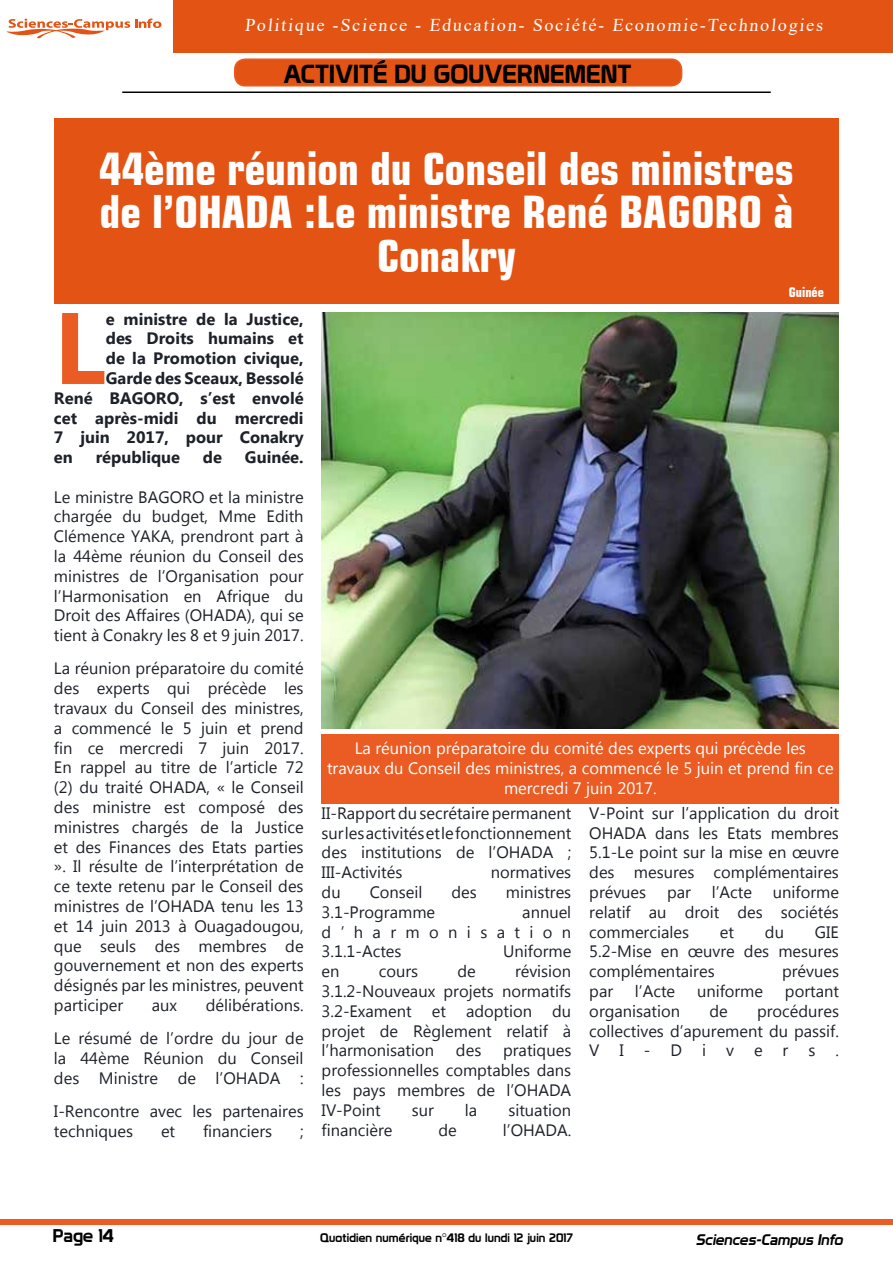
<style>
.page{position:relative;width:893px;height:1263px;background:#fff}
.page>*{position:absolute;margin:0;border:0;box-sizing:border-box;transform-origin:0 0}
.t1{font:700 101.4px "Myanmar Text";color:#ea5c24}
.t2{font:700 condensed 45px/43.5px "Square 721 BT";color:#fff;text-align:center}
.t3{font:25.5px "Prototype";color:#000}
.t4{font:18px "Times New Roman";color:#fff}
.t5{font:18px "Prototype";color:#000}
.t6{font:16.5px/19.8px "Myanmar Text";color:#1d2129;text-align:justify}
.t7{font:700 16.5px "Myanmar Text";color:#1d2129}
.t8{font:16.5px/19.8px "Myanmar Text";color:#fff;text-align:center}
.t9{font:italic 15px "Prototype";color:#000}
.t10{font:700 condensed 13.5px "Square 721 BT";color:#fff}
.t11{font:12px "Prototype";letter-spacing:.01em;color:#000}
</style>
<div class="page">
<div style="left:1px;top:1219px;width:892px;height:6px;background:#ea5c24"></div>
<svg style="left:6px;top:19px;width:155px;height:19px"></svg>
<div style="left:173px;top:0;width:720px;height:53px;background:#e35414"></div>
<hr style="left:122px;top:92px;width:649px;height:1px;background:#000">
<div style="left:235px;top:59px;width:447px;height:27px;background:#e35414;border-radius:10px"></div>
<div style="left:234px;top:58px;width:448px;height:29px;border:2px solid #ea5c24;border-radius:10px"></div>
<div style="left:54px;top:118px;width:785px;height:186px;background:#e35414"></div>
<img style="left:322px;top:313px;width:517px;height:415px">
<div style="left:322px;top:733px;width:517px;height:70px;background:#ea5c24"></div>
<p class="t4" style="left:245px;top:12px;width:582px">Politique -Science - Education- Société- Economie-Technologies</p>
<h3 class="t3" style="left:283px;top:59px;width:350px">ACTIVITÉ DU GOUVERNEMENT</h3>
<h2 class="t2" style="left:99px;top:146px;width:696px">44ème réunion du Conseil des ministres de l’OHADA :Le ministre René BAGORO à<br>Conakry</h2>
<p class="t10" style="left:789px;top:284px;width:37px">Guinée</p>
<h1 class="t1" style="left:54px;top:290px;width:53px">L</h1>
<p class="t7" style="left:106px;top:309px;width:199px">e ministre de la Justice,</p>
<p class="t7" style="left:106px;top:329px;width:199px">des Droits humains et</p>
<p class="t7" style="left:106px;top:349px;width:199px">de la Promotion civique,</p>
<p class="t7" style="left:106px;top:369px;width:199px">Garde des Sceaux, Bessolé</p>
<p class="t7" style="left:54px;top:388px;width:251px">René BAGORO, s’est envolé</p>
<p class="t7" style="left:54px;top:408px;width:251px">cet après-midi du mercredi</p>
<p class="t7" style="left:54px;top:428px;width:251px">7 juin 2017, pour Conakry</p>
<p class="t7" style="left:54px;top:448px;width:20px">en</p>
<p class="t7" style="left:96px;top:448px;width:86px">république</p>
<p class="t7" style="left:203px;top:448px;width:21px">de</p>
<p class="t7" style="left:245px;top:448px;width:60px">Guinée.</p>
<p class="t6" style="left:54px;top:487px;width:251px">Le ministre BAGORO et la ministre chargée du budget, Mme Edith Clémence YAKA, prendront part à la 44ème réunion du Conseil des ministres de l’Organisation pour l’Harmonisation en Afrique du Droit des Affaires (OHADA), qui se tient à Conakry les 8 et 9 juin 2017.</p>
<p class="t6" style="left:54px;top:659px;width:251px">La réunion préparatoire du comité des experts qui précède les travaux du Conseil des ministres, a commencé le 5 juin et prend fin ce mercredi 7 juin 2017.<br>En rappel au titre de l’article 72 (2) du traité OHADA, « le Conseil des ministre est composé des ministres chargés de la Justice et des Finances des Etats parties ». Il résulte de l’interprétation de ce texte retenu par le Conseil des ministres de l’OHADA tenu les 13 et 14 juin 2013 à Ouagadougou, que seuls des membres de gouvernement et non des experts désignés par les ministres, peuvent participer</p>
<p class="t6" style="left:54px;top:989px;width:251px;line-height:33.3px;text-align:right">délibérations.<br>Le résumé de l’ordre du jour de</p>
<p class="t6" style="left:54px;top:1048px;width:251px">la 44ème Réunion du Conseil des Ministre de l’OHADA :</p>
<p class="t6" style="left:54px;top:1102px;width:251px">I-Rencontre avec les partenaires techniques</p>
<p class="t6" style="left:152px;top:995px;width:27px">aux</p>
<p class="t6" style="left:161px;top:1121px;width:16px">et</p>
<p class="t6" style="left:203px;top:1121px;width:71px">financiers</p>
<p class="t6" style="left:300px;top:1121px;width:5px">;</p>
<p class="t8" style="left:327px;top:739px;width:508px">La réunion préparatoire du comité des experts qui précède les travaux du Conseil des ministres, a commencé le 5 juin et prend fin ce mercredi 7 juin 2017.</p>
<p class="t6" style="left:322px;top:803px;width:251px">II-Rapport du secrétaire permanent sur les activités et le fonctionnement des institutions de l’OHADA ; III-Activités</p>
<p class="t6" style="left:491px;top:862px;width:82px">normatives</p>
<p class="t6" style="left:322px;top:882px;width:21px">du</p>
<p class="t6" style="left:370px;top:882px;width:54px">Conseil</p>
<p class="t6" style="left:451px;top:882px;width:27px">des</p>
<p class="t6" style="left:506px;top:882px;width:67px">ministres</p>
<p class="t6" style="left:322px;top:902px;width:115px">3.1-Programme</p>
<p class="t6" style="left:322px;top:902px;width:251px;text-indent:201px">annuel d’harmonisation 3.1.1-Actes</p>
<p class="t6" style="left:503px;top:942px;width:70px">Uniforme</p>
<p class="t6" style="left:322px;top:961px;width:251px;text-indent:193px">révision 3.1.2-Nouveaux projets normatifs 3.2-Exament et adoption du projet de Règlement relatif à l’harmonisation</p>
<p class="t6" style="left:322px;top:961px;width:19px">en</p>
<p class="t6" style="left:379px;top:961px;width:41px">cours</p>
<p class="t6" style="left:457px;top:961px;width:20px">de</p>
<p class="t6" style="left:456px;top:1041px;width:27px">des</p>
<p class="t6" style="left:322px;top:1041px;width:251px;text-indent:182px">pratiques professionnelles comptables dans les pays membres de l’OHADA IV-Point</p>
<p class="t6" style="left:412px;top:1100px;width:24px">sur</p>
<p class="t6" style="left:465px;top:1100px;width:14px">la</p>
<p class="t6" style="left:508px;top:1100px;width:64px">situation</p>
<p class="t6" style="left:322px;top:1120px;width:72px">financière</p>
<p class="t6" style="left:439px;top:1120px;width:20px">de</p>
<p class="t6" style="left:503px;top:1120px;width:70px">l’OHADA.</p>
<p class="t6" style="left:589px;top:803px;width:251px">V-Point sur l’application du droit OHADA dans les Etats membres 5.1-Le point sur la mise en œuvre des mesures complémentaires prévues</p>
<p class="t6" style="left:589px;top:882px;width:251px;text-indent:184px">uniforme relatif au droit des sociétés commerciales</p>
<p class="t6" style="left:667px;top:882px;width:25px">par</p>
<p class="t6" style="left:712px;top:882px;width:42px">l’Acte</p>
<p class="t6" style="left:720px;top:922px;width:16px">et</p>
<p class="t6" style="left:765px;top:922px;width:21px">du</p>
<p class="t6" style="left:589px;top:922px;width:251px;text-indent:226px">GIE 5.2-Mise en œuvre des mesures complémentaires</p>
<p class="t6" style="left:782px;top:961px;width:58px">prévues</p>
<p class="t6" style="left:589px;top:981px;width:25px">par</p>
<p class="t6" style="left:635px;top:981px;width:42px">l’Acte</p>
<p class="t6" style="left:697px;top:981px;width:68px">uniforme</p>
<p class="t6" style="left:785px;top:981px;width:56px">portant</p>
<p class="t6" style="left:589px;top:1001px;width:92px">organisation</p>
<p class="t6" style="left:709px;top:1001px;width:20px">de</p>
<p class="t6" style="left:589px;top:1001px;width:251px;text-indent:168px">procédures collectives d’apurement du passif.<br>VI-Divers.</p>
<p class="t5" style="left:53px;top:1225px;width:63px">Page 14</p>
<p class="t11" style="left:320px;top:1230px;width:254px">Quotidien numérique n°418 du lundi 12 juin 2017</p>
<p class="t9" style="left:696px;top:1231px;width:152px">Sciences-Campus Info</p>
</div>
